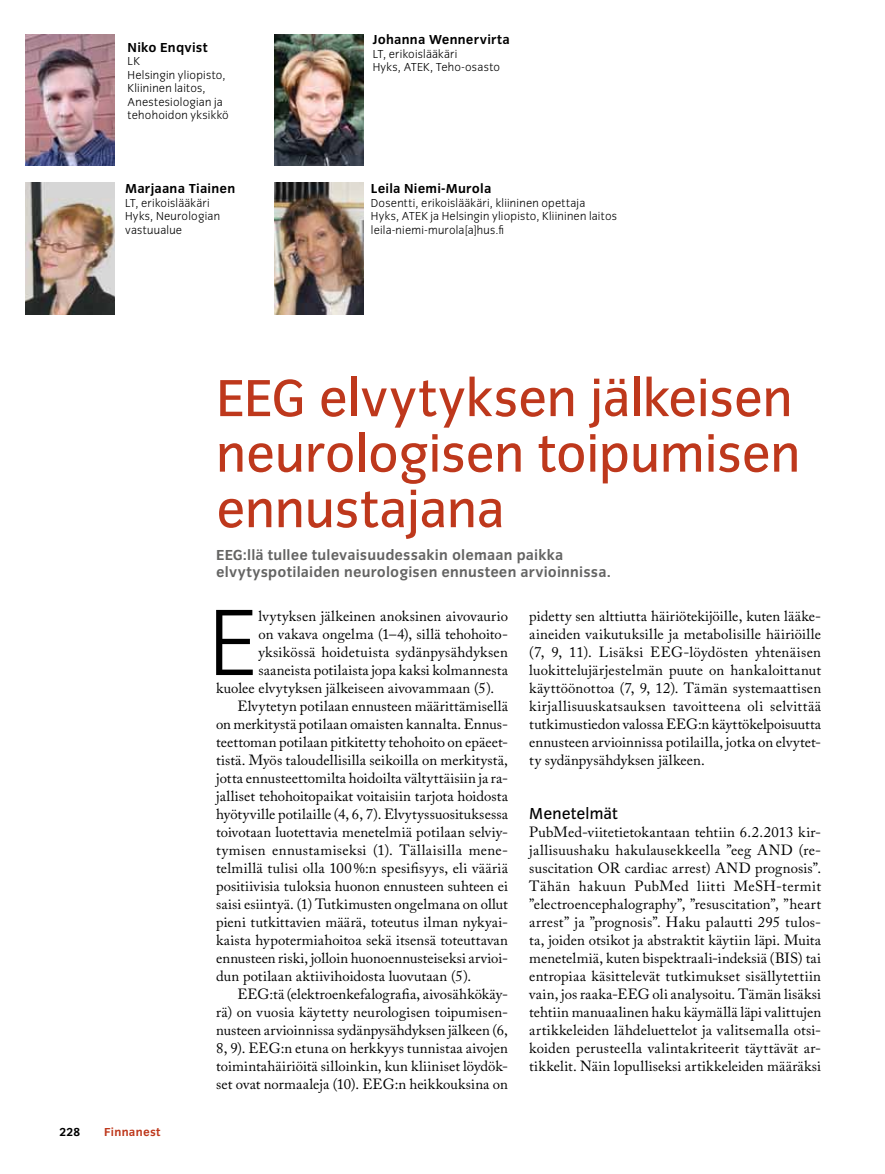
<style>
.page{position:relative;width:885px;height:1174px;background:#fff}
.page>*{position:absolute;margin:0;border:0;box-sizing:border-box;transform-origin:0 0}
.t1{font:300 97.65px "Congress Sans";color:#000}
.t2{font:54px/55.5px "Congress Sans";letter-spacing:-.005em;color:#be381c}
.t3{font:16.5px "Congress Sans";letter-spacing:.005em;color:#000}
.t4{font:700 15px/16.5px "Congress Sans";letter-spacing:.01em;color:#646463}
.t5{font:14.7px/18px "Adobe Caslon Pro";letter-spacing:.01em;color:#000;text-align:justify}
.t6{font:700 13.5px "Congress Sans";letter-spacing:.015em;color:#000}
.t7{font:300 12px/13.5px "Congress Sans";letter-spacing:.02em;color:#000}
.t8{font:700 12px "Congress Sans";color:#be381c}
.t9{font:700 12px "Congress Sans";color:#000}
</style>
<div class="page">
<img style="left:26px;top:34px;width:89px;height:132px">
<img style="left:26px;top:183px;width:89px;height:132px">
<img style="left:274px;top:34px;width:89px;height:132px">
<img style="left:274px;top:183px;width:90px;height:132px">
<p class="t6" style="left:128px;top:39px;width:82px">Niko Enqvist</p>
<p class="t7" style="left:128px;top:54px;width:103px">LK<br>Helsingin yliopisto,<br>Kliininen laitos,<br>Anestesiologian ja tehohoidon yksikkö</p>
<p class="t6" style="left:125px;top:181px;width:112px">Marjaana Tiainen</p>
<p class="t7" style="left:125px;top:196px;width:96px">LT, erikoislääkäri<br>Hyks, Neurologian vastuualue</p>
<p class="t6" style="left:372px;top:32px;width:139px">Johanna Wennervirta</p>
<p class="t7" style="left:372px;top:47px;width:129px">LT, erikoislääkäri<br>Hyks, ATEK, Teho-osasto</p>
<p class="t6" style="left:371px;top:181px;width:122px">Leila Niemi-Murola</p>
<p class="t7" style="left:371px;top:196px;width:248px">Dosentti, erikoislääkäri, kliininen opettaja<br>Hyks, ATEK ja Helsingin yliopisto, Kliininen laitos leila-niemi-murola[a]hus.fi</p>
<h2 class="t2" style="left:216px;top:370px;width:586px">EEG elvytyksen jälkeisen neurologisen toipumisen ennustajana</h2>
<p class="t4" style="left:216px;top:547px;width:396px">EEG:llä tullee tulevaisuudessakin olemaan paikka elvytyspotilaiden neurologisen ennusteen arvioinnissa.</p>
<p class="t9" style="left:60px;top:1125px;width:22px">228</p>
<p class="t8" style="left:104px;top:1125px;width:58px">Finnanest</p>
<h1 class="t1" style="left:208px;top:589px;width:50px">E</h1>
<p class="t5" style="left:258px;top:607px;width:251px">lvytyksen jälkeinen anoksinen aivovaurio</p>
<p class="t5" style="left:258px;top:625px;width:251px">on vakava ongelma (1–4), sillä tehohoito-</p>
<p class="t5" style="left:258px;top:643px;width:251px">yksikössä hoidetuista sydänpysähdyksen</p>
<p class="t5" style="left:258px;top:661px;width:251px">saaneista potilaista jopa kaksi kolmannesta</p>
<p class="t5" style="left:216px;top:679px;width:279px">kuolee elvytyksen jälkeiseen aivovammaan (5).</p>
<p class="t5" style="left:237px;top:697px;width:272px">Elvytetyn potilaan ennusteen määrittämisellä</p>
<p class="t5" style="left:216px;top:715px;width:293px">on merkitystä potilaan omaisten kannalta. Ennus-</p>
<p class="t5" style="left:216px;top:733px;width:293px">teettoman potilaan pitkitetty tehohoito on epäeet-</p>
<p class="t5" style="left:216px;top:751px;width:293px">tistä. Myös taloudellisilla seikoilla on merkitystä,</p>
<p class="t5" style="left:216px;top:769px;width:293px">jotta ennusteettomilta hoidoilta vältyttäisiin ja ra-</p>
<p class="t5" style="left:216px;top:787px;width:293px">jalliset tehohoitopaikat voitaisiin tarjota hoidosta</p>
<p class="t5" style="left:216px;top:805px;width:293px">hyötyville potilaille (4, 6, 7). Elvytyssuosituksessa</p>
<p class="t5" style="left:216px;top:823px;width:293px">toivotaan luotettavia menetelmiä potilaan selviy-</p>
<p class="t5" style="left:216px;top:841px;width:293px">tymisen ennustamiseksi (1). Tällaisilla mene-</p>
<p class="t5" style="left:216px;top:859px;width:293px">telmillä tulisi olla 100%:n spesifisyys, eli vääriä</p>
<p class="t5" style="left:216px;top:877px;width:293px">positiivisia tuloksia huonon ennusteen suhteen ei</p>
<p class="t5" style="left:216px;top:895px;width:293px">saisi esiintyä. (1) Tutkimusten ongelmana on ollut</p>
<p class="t5" style="left:216px;top:913px;width:293px">pieni tutkittavien määrä, toteutus ilman nykyai-</p>
<p class="t5" style="left:216px;top:931px;width:293px">kaista hypotermiahoitoa sekä itsensä toteuttavan</p>
<p class="t5" style="left:216px;top:949px;width:293px">ennusteen riski, jolloin huonoennusteiseksi arvioi-</p>
<p class="t5" style="left:216px;top:967px;width:256px">dun potilaan aktiivihoidosta luovutaan (5).</p>
<p class="t5" style="left:237px;top:985px;width:272px">EEG:tä (elektroenkefalografia, aivosähkökäy-</p>
<p class="t5" style="left:216px;top:1003px;width:293px">rä) on vuosia käytetty neurologisen toipumisen-</p>
<p class="t5" style="left:216px;top:1021px;width:293px">nusteen arvioinnissa sydänpysähdyksen jälkeen (6,</p>
<p class="t5" style="left:216px;top:1039px;width:293px">8, 9). EEG:n etuna on herkkyys tunnistaa aivojen</p>
<p class="t5" style="left:216px;top:1057px;width:293px">toimintahäiriöitä silloinkin, kun kliiniset löydök-</p>
<p class="t5" style="left:216px;top:1075px;width:293px">set ovat normaaleja (10). EEG:n heikkouksina on</p>
<p class="t5" style="left:529px;top:607px;width:293px">pidetty sen alttiutta häiriötekijöille, kuten lääke&shy;aineiden vaikutuksille ja metabolisille häiriöille (7, 9, 11). Lisäksi EEG-löydösten yhtenäisen luokittelujärjestelmän puute on hankaloittanut käyttöönottoa (7, 9, 12). Tämän systemaattisen kirjallisuuskatsauksen tavoitteena oli selvittää tutkimustiedon valossa EEG:n käyttökelpoisuutta ennusteen arvioinnissa potilailla, jotka on elvytet&shy;ty sydänpysähdyksen jälkeen.</p>
<p class="t3" style="left:529px;top:804px;width:90px">Menetelmät</p>
<p class="t5" style="left:529px;top:823px;width:293px">PubMed-viitetietokantaan tehtiin 6.2.2013 kir&shy;jallisuushaku hakulausekkeella ”eeg AND (re&shy;suscitation OR cardiac arrest) AND prognosis”.<br>Tähän hakuun PubMed liitti MeSH-termit ”electroencephalography”, ”resuscitation”, ”heart arrest” ja ”prognosis”. Haku palautti 295 tulos&shy;ta, joiden otsikot ja abstraktit käytiin läpi. Muita menetelmiä, kuten bispektraali-indeksiä (BIS) tai entropiaa käsittelevät tutkimukset sisällytettiin vain, jos raaka-EEG oli analysoitu. Tämän lisäksi tehtiin manuaalinen haku käymällä läpi valittujen artikkeleiden lähdeluettelot ja valitsemalla otsi&shy;koiden perusteella valintakriteerit täyttävät ar&shy;tikkelit. Näin lopulliseksi artikkeleiden määräksi</p>
</div>
